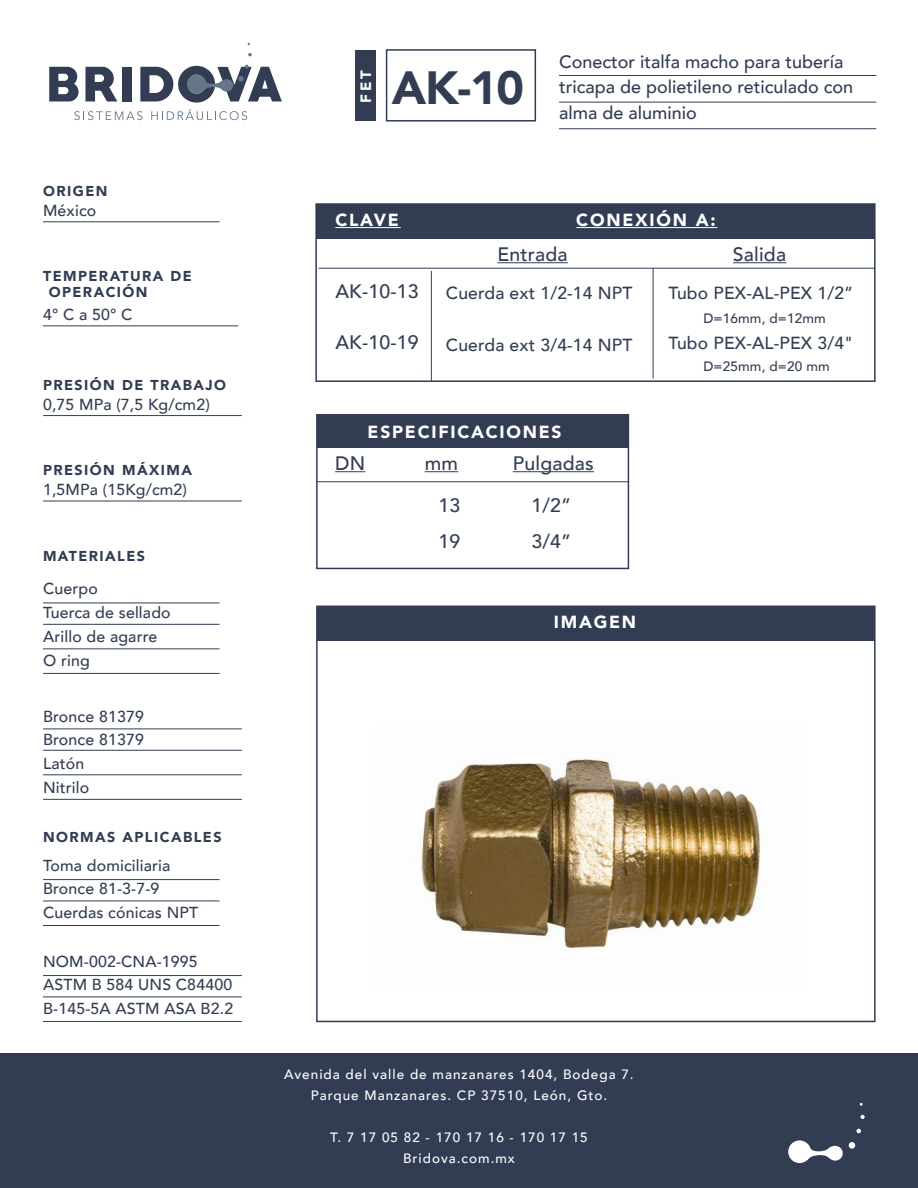
<style>
.page{position:relative;width:918px;height:1188px;background:#fff}
.page>*{position:absolute;margin:0;border:0;box-sizing:border-box;transform-origin:0 0}
.t1{font:900 46.5px "Avenir";color:#323d54}
.t2{font:500 19.5px/41.4px "Avenir";letter-spacing:.01em;color:#323d54;text-align:right}
.t3{font:500 18px/25.5px "Avenir";color:#323d54}
.t4{font:500 17.55px "Avenir";letter-spacing:.01em;color:#323d54}
.t5{font:900 17.55px "Avenir";letter-spacing:.1em;color:#fff}
.t6{font:500 15.9px/23.9px "Avenir";letter-spacing:.01em;color:#323d54}
.t7{font:900 15px "Avenir";color:#fff}
.t8{font:900 14.25px/15.8px "Avenir";letter-spacing:.1em;color:#323d54}
.t9{font:500 13.65px "Avenir";letter-spacing:.01em;color:#323d54}
.t10{font:500 13.5px/21px "Avenir";letter-spacing:.075em;color:#fff;text-align:center}
</style>
<div class="page">
<div style="left:317px;top:415px;width:311px;height:33px;background:#323d54"></div>
<div style="left:317px;top:608px;width:558px;height:33px;background:#323d54"></div>
<img style="left:420px;top:758px;width:341px;height:191px">
<div style="left:386px;top:49px;width:150px;height:73px;border:2px solid #323d54"></div>
<div style="left:355px;top:50px;width:21px;height:71px;background:#323d54"></div>
<svg style="left:74px;top:111px;width:69px;height:9px"></svg>
<svg style="left:151px;top:109px;width:96px;height:11px"></svg>
<svg style="left:49px;top:67px;width:30px;height:34px"></svg>
<svg style="left:85px;top:67px;width:32px;height:34px"></svg>
<div style="left:122px;top:67px;width:10px;height:34px;background:#323d54"></div>
<svg style="left:140px;top:65px;width:142px;height:38px"></svg>
<svg style="left:248px;top:53px;width:4px;height:3px"></svg>
<hr style="left:559px;top:75px;width:317px;height:1px;background:#323d54">
<hr style="left:559px;top:102px;width:317px;height:1px;background:#323d54">
<hr style="left:559px;top:128px;width:317px;height:1px;background:#323d54">
<hr style="left:43px;top:603px;width:177px;height:1px;background:#323d54">
<hr style="left:43px;top:624px;width:177px;height:1px;background:#323d54">
<hr style="left:43px;top:648px;width:177px;height:1px;background:#323d54">
<hr style="left:43px;top:673px;width:177px;height:1px;background:#323d54">
<hr style="left:43px;top:221px;width:177px;height:1px;background:#323d54">
<hr style="left:43px;top:879px;width:177px;height:1px;background:#323d54">
<hr style="left:43px;top:901px;width:177px;height:1px;background:#323d54">
<hr style="left:43px;top:925px;width:177px;height:1px;background:#323d54">
<hr style="left:43px;top:975px;width:199px;height:1px;background:#323d54">
<hr style="left:43px;top:997px;width:199px;height:1px;background:#323d54">
<hr style="left:43px;top:1021px;width:199px;height:1px;background:#323d54">
<hr style="left:43px;top:729px;width:199px;height:1px;background:#323d54">
<hr style="left:43px;top:750px;width:199px;height:1px;background:#323d54">
<hr style="left:43px;top:774px;width:199px;height:1px;background:#323d54">
<hr style="left:43px;top:799px;width:199px;height:1px;background:#323d54">
<hr style="left:43px;top:325px;width:195px;height:1px;background:#323d54">
<hr style="left:43px;top:415px;width:199px;height:1px;background:#323d54">
<hr style="left:43px;top:501px;width:199px;height:1px;background:#323d54">
<hr style="left:317px;top:481px;width:311px;height:1px;background:#323d54">
<hr style="left:319px;top:268px;width:556px;height:1px;background:#323d54">
<hr style="left:431px;top:271px;width:1px;height:110px;background:#323d54">
<hr style="left:653px;top:268px;width:1px;height:111px;background:#323d54">
<hr style="left:733px;top:262px;width:53px;height:1px;background:#323d54">
<div style="left:0;top:1053px;width:918px;height:135px;background:#323d54"></div>
<svg style="left:808px;top:1145px;width:35px;height:16px"></svg>
<svg style="left:856px;top:1129px;width:5px;height:4px"></svg>
<div style="left:788px;top:1140px;width:23px;height:23px;background:#fff;border-radius:50%"></div>
<div style="left:849px;top:1142px;width:6px;height:7px;background:#fff;border-radius:50%"></div>
<svg style="left:860px;top:1115px;width:5px;height:4px"></svg>
<hr style="left:335px;top:471px;width:30px;height:1px;background:#323d54">
<hr style="left:425px;top:471px;width:33px;height:1px;background:#323d54">
<hr style="left:513px;top:471px;width:81px;height:1px;background:#323d54">
<div style="left:316px;top:414px;width:313px;height:155px;border:2px solid #323d54"></div>
<div style="left:316px;top:606px;width:560px;height:416px;border:2px solid #323d54"></div>
<div style="left:316px;top:204px;width:559px;height:35px;background:#323d54"></div>
<div style="left:315px;top:203px;width:561px;height:179px;border:2px solid #323d54"></div>
<hr style="left:335px;top:227px;width:66px;height:1px;background:#fff">
<hr style="left:497px;top:262px;width:71px;height:1px;background:#323d54">
<hr style="left:576px;top:227px;width:141px;height:1px;background:#fff">
<p class="t8" style="left:43px;top:183px;width:66px">ORIGEN</p>
<p class="t6" style="left:43px;top:198px;width:55px">México</p>
<p class="t8" style="left:49px;top:268px;width:145px;text-indent:-6px">TEMPERATURA DE<br>OPERACIÓN</p>
<p class="t6" style="left:43px;top:302px;width:91px">4° C a 50° C</p>
<p class="t8" style="left:43px;top:377px;width:185px">PRESIÓN DE TRABAJO</p>
<p class="t6" style="left:43px;top:391px;width:168px">0,75 MPa (7,5 Kg/cm2)</p>
<p class="t8" style="left:43px;top:462px;width:151px">PRESIÓN MÁXIMA</p>
<p class="t6" style="left:43px;top:477px;width:145px">1,5MPa (15Kg/cm2)</p>
<p class="t8" style="left:43px;top:547px;width:103px">MATERIALES</p>
<p class="t6" style="left:43px;top:576px;width:129px">Cuerpo<br>Tuerca de sellado<br>Arillo de agarre<br>O ring</p>
<p class="t6" style="left:43px;top:703px;width:102px">Bronce 81379<br>Bronce 81379<br>Latón<br>Nitrilo</p>
<p class="t8" style="left:43px;top:829px;width:180px">NORMAS APLICABLES</p>
<p class="t6" style="left:43px;top:852px;width:157px">Toma domiciliaria<br>Bronce 81-3-7-9<br>Cuerdas cónicas NPT</p>
<p class="t6" style="left:43px;top:948px;width:192px">NOM-002-CNA-1995<br>ASTM B 584 UNS C84400<br>B-145-5A ASTM ASA B2.2</p>
<p class="t7" style="left:353px;top:103px;width:34px;rotate:-90deg">FET</p>
<h1 class="t1" style="left:392px;top:48px;width:134px">AK-10</h1>
<p class="t3" style="left:559px;top:48px;width:296px">Conector italfa macho para tubería tricapa de polietileno reticulado con alma de aluminio</p>
<p class="t5" style="left:335px;top:205px;width:65px">CLAVE</p>
<p class="t5" style="left:576px;top:205px;width:141px">CONEXIÓN A:</p>
<p class="t2" style="left:335px;top:269px;width:85px">AK-10-13</p>
<p class="t2" style="left:335px;top:320px;width:85px">AK-10-19</p>
<p class="t2" style="left:497px;top:233px;width:72px">Entrada</p>
<p class="t2" style="left:733px;top:233px;width:55px">Salida</p>
<p class="t4" style="left:446px;top:278px;width:188px">Cuerda ext 1/2-14 NPT</p>
<p class="t4" style="left:669px;top:278px;width:186px">Tubo PEX-AL-PEX 1/2”</p>
<p class="t9" style="left:703px;top:307px;width:124px">D=16mm, d=12mm</p>
<p class="t9" style="left:703px;top:354px;width:128px">D=25mm, d=20 mm</p>
<p class="t4" style="left:446px;top:330px;width:188px">Cuerda ext 3/4-14 NPT</p>
<p class="t4" style="left:669px;top:327px;width:186px">Tubo PEX-AL-PEX 3/4"</p>
<p class="t5" style="left:368px;top:416px;width:196px">ESPECIFICACIONES</p>
<p class="t2" style="left:335px;top:442px;width:32px">DN</p>
<p class="t2" style="left:425px;top:442px;width:37px">mm<br>13</p>
<p class="t2" style="left:438px;top:519px;width:23px">19</p>
<p class="t2" style="left:513px;top:442px;width:82px">Pulgadas</p>
<p class="t2" style="left:532px;top:486px;width:41px;line-height:36px;text-align:left">1/2”<br>3/4”</p>
<p class="t5" style="left:554px;top:607px;width:84px">IMAGEN</p>
<p class="t10" style="left:284px;top:1063px;width:351px">Avenida del valle de manzanares 1404, Bodega 7.<br>Parque Manzanares. CP 37510, León, Gto.</p>
<p class="t10" style="left:330px;top:1126px;width:259px">T. 7 17 05 82 - 170 17 16 - 170 17 15<br>Bridova.com.mx</p>
</div>
